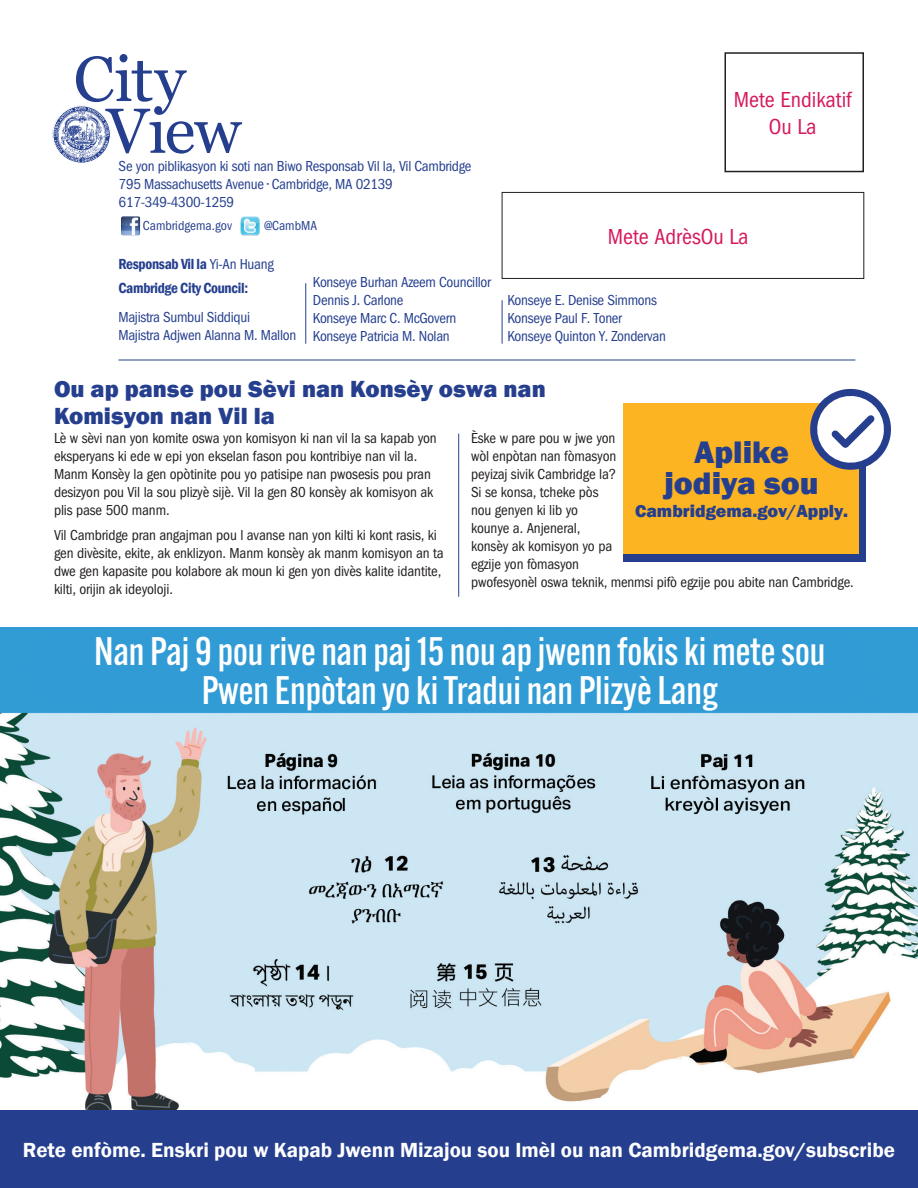
<style>
.page{position:relative;width:918px;height:1188px;background:#fff}
.page>*{position:absolute;margin:0;border:0;box-sizing:border-box;transform-origin:0 0}
.Head{font:500 39px/39px "Alternate Gothic ATF";color:#fff;text-align:center}
.Head-2{font:800 31.95px/30.6px "Franklin Gothic";color:#253f8e;text-align:center}
.Head-3{font:800 24px/27px "Franklin Gothic";color:#253f8e}
.t1{font:condensed 22.5px/27px "Franklin Gothic";color:#d5195d;text-align:center}
.t2{font:600 21px "Franklin Gothic";color:#fff}
.Head-4{font:800 18px "Franklin Gothic";color:#253f8e}
.Body{font:condensed 15px/18px "Franklin Gothic";letter-spacing:-.01em;color:#231f20}
.t3{font:condensed 15px/18px "Franklin Gothic";letter-spacing:-.02em;color:#253f8e}
.t4{font:600 condensed 15px "Franklin Gothic";letter-spacing:-.02em;color:#253f8e}
.t5{font:condensed 13.5px "Franklin Gothic";color:#253f8e}
.s1{font-weight:400}
</style>
<div class="page">
<img style="left:0;top:627px;width:918px;height:483px">
<div style="left:724px;top:52px;width:140px;height:120px;border:2px solid #231f20"></div>
<img style="left:52px;top:107px;width:50px;height:54px">
<svg style="left:76px;top:54px;width:166px;height:100px"></svg>
<img style="left:121px;top:216px;width:19px;height:19px">
<img style="left:240px;top:216px;width:20px;height:19px">
<div style="left:0;top:1110px;width:918px;height:78px;background:#253f8e"></div>
<hr style="left:118px;top:360px;width:737px;height:1px;background:#253f8e">
<hr style="left:502px;top:300px;width:1px;height:44px;background:#253f8e">
<div style="left:502px;top:192px;width:362px;height:87px;border:1px solid #231f20"></div>
<hr style="left:306px;top:283px;width:1px;height:61px;background:#253f8e">
<hr style="left:458px;top:434px;width:1px;height:163px;background:#253f8e">
<div style="left:623px;top:410px;width:242px;height:152px;background:#253f8e"></div>
<div style="left:623px;top:403px;width:236px;height:151px;background:#fcb423"></div>
<svg style="left:810px;top:388px;width:81px;height:85px"></svg>
<p class="t3" style="left:119px;top:157px;width:354px">Se yon piblikasyon ki soti nan Biwo Responsab Vil la, Vil Cambridge</p>
<p class="t3" style="left:119px;top:175px;width:276px">795 Massachusetts Avenue • Cambridge, MA 02139</p>
<p class="t3" style="left:119px;top:193px;width:117px">617-349-4300-1259</p>
<p class="t5" style="left:143px;top:218px;width:91px">Cambridgema.gov</p>
<p class="t5" style="left:264px;top:218px;width:54px">@CambMA</p>
<p class="t1" style="left:734px;top:87px;width:119px">Mete Endikatif<br>Ou La</p>
<p class="t1" style="left:608px;top:223px;width:142px">Mete AdrèsOu La</p>
<p class="t4" style="left:118px;top:254px;width:157px">Responsab Vil la <span class="s1">Yi-An Huang</span></p>
<p class="t4" style="left:118px;top:278px;width:131px">Cambridge City Council:</p>
<p class="t3" style="left:118px;top:308px;width:133px">Majistra Sumbul Siddiqui</p>
<p class="t3" style="left:118px;top:326px;width:179px">Majistra Adjwen Alanna M. Mallon</p>
<p class="t3" style="left:313px;top:273px;width:180px">Konseye Burhan Azeem Councillor<br>Dennis J. Carlone</p>
<p class="t3" style="left:313px;top:309px;width:145px">Konseye Marc C. McGovern</p>
<p class="t3" style="left:313px;top:327px;width:138px">Konseye Patricia M. Nolan</p>
<p class="t3" style="left:507px;top:291px;width:151px">Konseye E. Denise Simmons</p>
<p class="t3" style="left:507px;top:309px;width:116px">Konseye Paul F. Toner</p>
<p class="t3" style="left:507px;top:327px;width:160px">Konseye Quinton Y. Zondervan</p>
<p class="Head-3" style="left:54px;top:376px;width:493px">Ou ap panse pou Sèvi nan Konsèy oswa nan<br>Komisyon nan Vil la</p>
<p class="Body" style="left:54px;top:429px;width:384px">Lè w sèvi nan yon komite oswa yon komisyon ki nan vil la sa kapab yon eksperyans ki ede w epi yon ekselan fason pou kontribiye nan vil la.<br>Manm Konsèy la gen opòtinite pou yo patisipe nan pwosesis pou pran desizyon pou Vil la sou plizyè sijè. Vil la gen 80 konsèy ak komisyon ak plis pase 500 manm.</p>
<p class="Body" style="left:54px;top:526px;width:391px">Vil Cambridge pran angajman pou l avanse nan yon kilti ki kont rasis, ki gen divèsite, ekite, ak enklizyon. Manm konsèy ak manm komisyon an ta dwe gen kapasite pou kolabore ak moun ki gen yon divès kalite idantite, kilti, orijin ak ideyoloji.</p>
<p class="Body" style="left:471px;top:429px;width:384px">Èske w pare pou w jwe yon<br>wòl enpòtan nan fòmasyon<br>peyizaj sivik Cambridge la?<br>Si se konsa, tcheke pòs<br>nou genyen ki lib yo<br>kounye a. Anjeneral,<br>konsèy ak komisyon yo pa<br>egzije yon fòmasyon<br>pwofesyonèl oswa teknik, menmsi pifò egzije pou abite nan Cambridge.</p>
<p class="Head-2" style="left:664px;top:437px;width:156px">Aplike jodiya sou</p>
<p class="Head-4" style="left:635px;top:500px;width:214px">Cambridgema.gov/Apply.</p>
<p class="Head" style="left:94px;top:631px;width:733px">Nan Paj 9 pou rive nan paj 15 nou ap jwenn fokis ki mete sou<br>Pwen Enpòtan yo ki Tradui nan Plizyè Lang</p>
<p class="t2" style="left:23px;top:1137px;width:874px">Rete enfòme. Enskri pou w Kapab Jwenn Mizajou sou Imèl ou nan Cambridgema.gov/subscribe</p>
</div>
